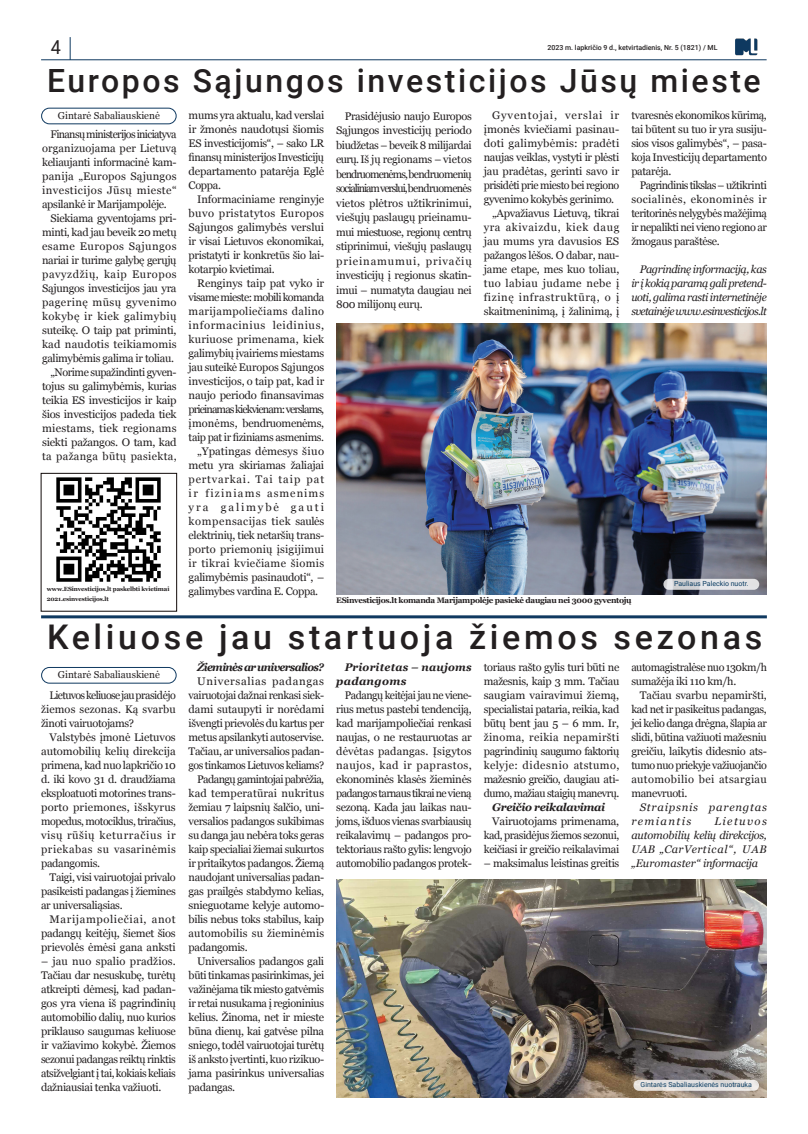
<style>
.page{position:relative;width:808px;height:1134px;background:#fff}
.page>*{position:absolute;margin:0;border:0;box-sizing:border-box;transform-origin:0 0}
.t1{font:500 34px "Roboto";letter-spacing:.105em;color:#231f20}
.t2{font:500 32px "Roboto";letter-spacing:.08em;color:#231f20}
.t3{font:19.2px "Roboto";color:#231f20;scale:.94 1}
.t4{font:11px/14px "Georgia";letter-spacing:-.03em;color:#231f20;text-align:justify}
.t5{font:italic 11px/14px "Georgia";letter-spacing:-.03em;color:#231f20;text-align:justify}
.t6{font:italic 700 11px/14px "Georgia";letter-spacing:.02em;color:#231f20}
.t7{font:italic 11px/14px "Georgia";letter-spacing:.065em;color:#231f20}
.t8{font:italic 700 11px "Georgia";letter-spacing:-.065em;color:#231f20}
.t9{font:italic 700 11px "Georgia";letter-spacing:-.03em;color:#231f20}
.t10{font:10px "Georgia";color:#231f20}
.t11{font:700 8px "Georgia";letter-spacing:-.04em;color:#231f20}
.t12{font:7px "Roboto";color:#0a3c62}
.t13{font:500 7px "Roboto";color:#231f20}
.t14{font:700 6px "Georgia";letter-spacing:-.02em;color:#231f20}
</style>
<div class="page">
<hr style="left:41px;top:60px;width:726px;height:1px;background:#0e3960">
<svg style="left:70px;top:37px;width:1px;height:23px"></svg>
<img style="left:735px;top:38px;width:23px;height:18px">
<hr style="left:41px;top:615px;width:726px;height:3px;background:#0f3960">
<div style="left:41px;top:108px;width:136px;height:16px;border:1px solid #0f3960;border-radius:8px"></div>
<div style="left:41px;top:667px;width:136px;height:17px;border:1px solid #0f3960;border-radius:8px"></div>
<img style="left:336px;top:324px;width:431px;height:270px">
<img style="left:336px;top:880px;width:431px;height:217px">
<div style="left:633px;top:1080px;width:126px;height:11px;background:#e4e2e2;border-radius:5px"></div>
<img style="left:56px;top:477px;width:105px;height:105px">
<svg style="left:663px;top:579px;width:96px;height:11px"></svg>
<div style="left:41px;top:473px;width:136px;height:139px;border:1px solid #110a09"></div>
<h3 class="t3" style="left:51px;top:34px;width:12px">4</h3>
<p class="t13" style="left:547px;top:42px;width:171px">2023 m. lapkričio 9 d., ketvirtadienis, Nr. 5 (1821) / ML</p>
<p class="t2" style="left:47px;top:59px;width:715px">Europos Sąjungos investicijos Jūsų mieste</p>
<p class="t4" style="left:42px;top:127px;width:136px;text-indent:9px">Finansų ministerijos iniciatyva organizuojama per Lietuvą keliaujanti informacinė kam&shy;panija „Europos Sąjungos investicijos Jūsų mieste“ apsilankė ir Marijampolėje.</p>
<p class="t4" style="left:42px;top:211px;width:136px;text-indent:9px">Siekiama gyventojams pri&shy;minti, kad jau beveik 20 metų esame Europos Sąjungos nariai ir turime galybę gerųjų pavyzdžių, kaip Europos Sąjungos investicijos jau yra pagerinę mūsų gyvenimo kokybę ir kiek galimybių suteikę. O taip pat priminti, kad naudotis teikiamomis galimybėmis galima ir toliau.</p>
<p class="t4" style="left:42px;top:365px;width:136px;text-indent:9px">„Norime supažindinti gyven&shy;tojus su galimybėmis, kurias teikia ES investicijos ir kaip šios investicijos padeda tiek miestams, tiek regionams siekti pažangos. O tam, kad ta pažanga būtų pasiekta,</p>
<p class="t4" style="left:189px;top:108px;width:137px">mums yra aktualu, kad verslai ir žmonės naudotųsi šiomis ES investicijomis“, – sako LR finansų ministerijos Investicijų departamento patarėja Eglė Coppa.</p>
<p class="t4" style="left:189px;top:192px;width:137px;text-indent:9px">Informaciniame renginyje buvo pristatytos Europos Sąjungos galimybės verslui ir visai Lietuvos ekonomikai, pristatyti ir konkretūs šio lai&shy;kotarpio kvietimai.</p>
<p class="t4" style="left:189px;top:276px;width:137px;text-indent:9px">Renginys taip pat vyko ir visame mieste: mobili komanda marijampoliečiams dalino informacinius leidinius, kuriuose primenama, kiek galimybių įvairiems miestams jau suteikė Europos Sąjungos investicijos, o taip pat, kad ir naujo periodo finansavimas prieinamas kiekvienam: verslams, įmonėms, bendruomenėms, taip pat ir fiziniams asmenims.</p>
<p class="t4" style="left:189px;top:444px;width:137px;text-indent:9px">„Ypatingas dėmesys šiuo metu yra skiriamas žaliajai pertvarkai. Tai taip pat ir fiziniams asmenims yra galimybė gauti kompensacijas tiek saulės elektrinių, tiek netaršių trans&shy;porto priemonių įsigijimui ir tikrai kviečiame šiomis galimybėmis pasinaudoti“, – galimybes vardina E. Coppa.</p>
<p class="t4" style="left:336px;top:108px;width:137px;line-height:14.5px;text-indent:9px">Prasidėjusio naujo Europos Sąjungos investicijų periodo biudžetas – beveik 8 milijardai eurų. Iš jų regionams – vietos bendruomenėms, bendruomenių socialiniam verslui,bendruomenės vietos plėtros užtikrinimui, viešųjų paslaugų prieinamu&shy;mui miestuose, regionų centrų stiprinimui, viešųjų paslaugų prieinamumui, privačių investicijų į regionus skatin&shy;imui – numatyta daugiau nei 800 milijonų eurų.</p>
<p class="t4" style="left:484px;top:108px;width:137px;text-indent:9px">Gyventojai, verslai ir įmonės kviečiami pasinau&shy;doti galimybėmis: pradėti naujas veiklas, vystyti ir plėsti jau pradėtas, gerinti savo ir prisidėti prie miesto bei regiono gyvenimo kokybės gerinimo.</p>
<p class="t4" style="left:631px;top:108px;width:137px">tvaresnės ekonomikos kūrimą, tai būtent su tuo ir yra susiju&shy;sios visos galimybės“, – pasa&shy;koja Investicijų departamento patarėja.</p>
<p class="t4" style="left:631px;top:178px;width:137px;text-indent:9px">Pagrindinis tikslas – užtikrinti socialinės, ekonominės ir teritorinės nelygybės mažėjimą ir nepalikti nei vieno regiono ar žmogaus paraštėse.</p>
<p class="t5" style="left:631px;top:262px;width:137px;text-indent:9px">Pagrindinę informaciją, kas ir į kokią paramą gali pretend&shy;uoti, galima rasti internetinėje svetainėje www.esinvesticijos.lt</p>
<p class="t10" style="left:58px;top:108px;width:103px">Gintarė Sabaliauskienė</p>
<p class="t4" style="left:484px;top:206px;width:137px;text-indent:9px">„Apvažiavus Lietuvą, tikrai yra akivaizdu, kiek daug jau mums yra davusios ES pažangos lėšos. O dabar, nau&shy;jame etape, mes kuo toliau, tuo labiau judame nebe į fizinę infrastruktūrą, o į skaitmeninimą, į žalinimą, į</p>
<p class="t12" style="left:674px;top:579px;width:76px">Pauliaus Paleckio nuotr.</p>
<p class="t14" style="left:47px;top:584px;width:124px">www.ESinvesticijos.lt paskelbti kvietimai</p>
<p class="t14" style="left:47px;top:594px;width:63px">2021.esinvesticijos.lt</p>
<p class="t11" style="left:336px;top:594px;width:297px">ESinvesticijos.lt komanda Marijampolėje pasiekė daugiau nei 3000 gyventojų</p>
<p class="t1" style="left:47px;top:613px;width:717px">Keliuose jau startuoja žiemos sezonas</p>
<p class="t4" style="left:41px;top:688px;width:136px;text-indent:9px">Lietuvos keliuose jau prasidėjo žiemos sezonas. Ką svarbu žinoti vairuotojams?</p>
<p class="t4" style="left:41px;top:730px;width:136px;text-indent:9px">Valstybės įmonė Lietuvos automobilių kelių direkcija primena, kad nuo lapkričio 10 d. iki kovo 31 d. draudžiama eksploatuoti motorines trans&shy;porto priemones, išskyrus mopedus, motociklus, triračius, visų rūšių keturračius ir priekabas su vasarinėmis padangomis.</p>
<p class="t4" style="left:41px;top:870px;width:136px;text-indent:9px">Taigi, visi vairuotojai privalo pasikeisti padangas į žiemines ar universaliąsias.</p>
<p class="t4" style="left:41px;top:912px;width:136px;text-indent:9px">Marijampoliečiai, anot padangų keitėjų, šiemet šios prievolės ėmėsi gana anksti</p>
<p class="t4" style="left:41px;top:954px;width:136px">– jau nuo spalio pradžios.<br>Tačiau dar nesuskubę, turėtų atkreipti dėmesį, kad padan&shy;gos yra viena iš pagrindinių automobilio dalių, nuo kurios priklauso saugumas keliuose ir važiavimo kokybė. Žiemos sezonui padangas reiktų rinktis atsižvelgiant į tai, kokiais keliais dažniausiai tenka važiuoti.</p>
<p class="t8" style="left:197px;top:659px;width:128px">Žieminės ar universalios?</p>
<p class="t4" style="left:189px;top:674px;width:137px;text-indent:9px">Universalias padangas vairuotojai dažnai renkasi siek&shy;dami sutaupyti ir norėdami išvengti prievolės du kartus per metus apsilankyti autoservise.<br>Tačiau, ar universalios padan&shy;gos tinkamos Lietuvos keliams?</p>
<p class="t4" style="left:189px;top:772px;width:137px;text-indent:9px">Padangų gamintojai pabrėžia, kad temperatūrai nukritus žemiau 7 laipsnių šalčio, uni&shy;versalios padangos sukibimas su danga jau nebėra toks geras kaip specialiai žiemai sukurtos ir pritaikytos padangos. Žiemą naudojant universalias padan&shy;gas prailgės stabdymo kelias, snieguotame kelyje automo&shy;bilis nebus toks stabilus, kaip automobilis su žieminėmis padangomis.</p>
<p class="t4" style="left:189px;top:954px;width:137px;text-indent:9px">Universalios padangos gali būti tinkamas pasirinkimas, jei važinėjama tik miesto gatvėmis ir retai nusukama į regioninius kelius. Žinoma, net ir mieste būna dienų, kai gatvėse pilna sniego, todėl vairuotojai turėtų iš anksto įvertinti, kuo rizikuo&shy;jama pasirinkus universalias padangas.</p>
<p class="t6" style="left:336px;top:660px;width:137px;text-indent:9px">Prioritetas – naujoms padangoms</p>
<p class="t4" style="left:336px;top:688px;width:137px;text-indent:9px">Padangų keitėjai jau ne viene&shy;rius metus pastebi tendenciją, kad marijampoliečiai renkasi naujas, o ne restauruotas ar dėvėtas padangas. Įsigytos naujos, kad ir paprastos, ekonominės klasės žieminės padangos tarnaus tikrai ne vieną sezoną. Kada jau laikas nau&shy;joms, išduos vienas svarbiausių reikalavimų – padangos pro&shy;tektoriaus rašto gylis: lengvojo automobilio padangos protek-</p>
<p class="t4" style="left:484px;top:660px;width:137px">toriaus rašto gylis turi būti ne mažesnis, kaip 3 mm. Tačiau saugiam vairavimui žiemą, specialistai pataria, reikia, kad būtų bent jau 5 – 6 mm. Ir, žinoma, reikia nepamiršti pagrindinių saugumo faktorių kelyje: didesnio atstumo, mažesnio greičio, daugiau ati&shy;dumo, mažiau staigių manevrų.</p>
<p class="t9" style="left:492px;top:799px;width:114px">Greičio reikalavimai</p>
<p class="t4" style="left:484px;top:814px;width:137px;text-indent:9px">Vairuotojams primenama, kad, prasidėjus žiemos sezonui, keičiasi ir greičio reikalavimai</p>
<p class="t4" style="left:484px;top:856px;width:137px">– maksimalus leistinas greitis</p>
<p class="t4" style="left:631px;top:660px;width:137px">automagistralėse nuo 130km/h sumažėja iki 110 km/h.</p>
<p class="t4" style="left:631px;top:688px;width:137px;text-indent:9px">Tačiau svarbu nepamiršti, kad net ir pasikeitus padangas, jei kelio danga drėgna, šlapia ar slidi, būtina važiuoti mažesniu greičiu, laikytis didesnio ats&shy;tumo nuo priekyje važiuojančio automobilio bei atsargiau manevruoti.</p>
<p class="t7" style="left:631px;top:800px;width:137px;text-indent:9px">Straipsnis parengtas remiantis</p>
<p class="t10" style="left:58px;top:667px;width:103px">Gintarė Sabaliauskienė</p>
<p class="t5" style="left:631px;top:814px;width:137px;text-indent:83px">Lietuvos automobilių kelių direkcijos, UAB „CarVertical“, UAB „Euromaster“ informacija</p>
<p class="t12" style="left:641px;top:1080px;width:113px">Gintarės Sabaliauskienės nuotrauka</p>
</div>
